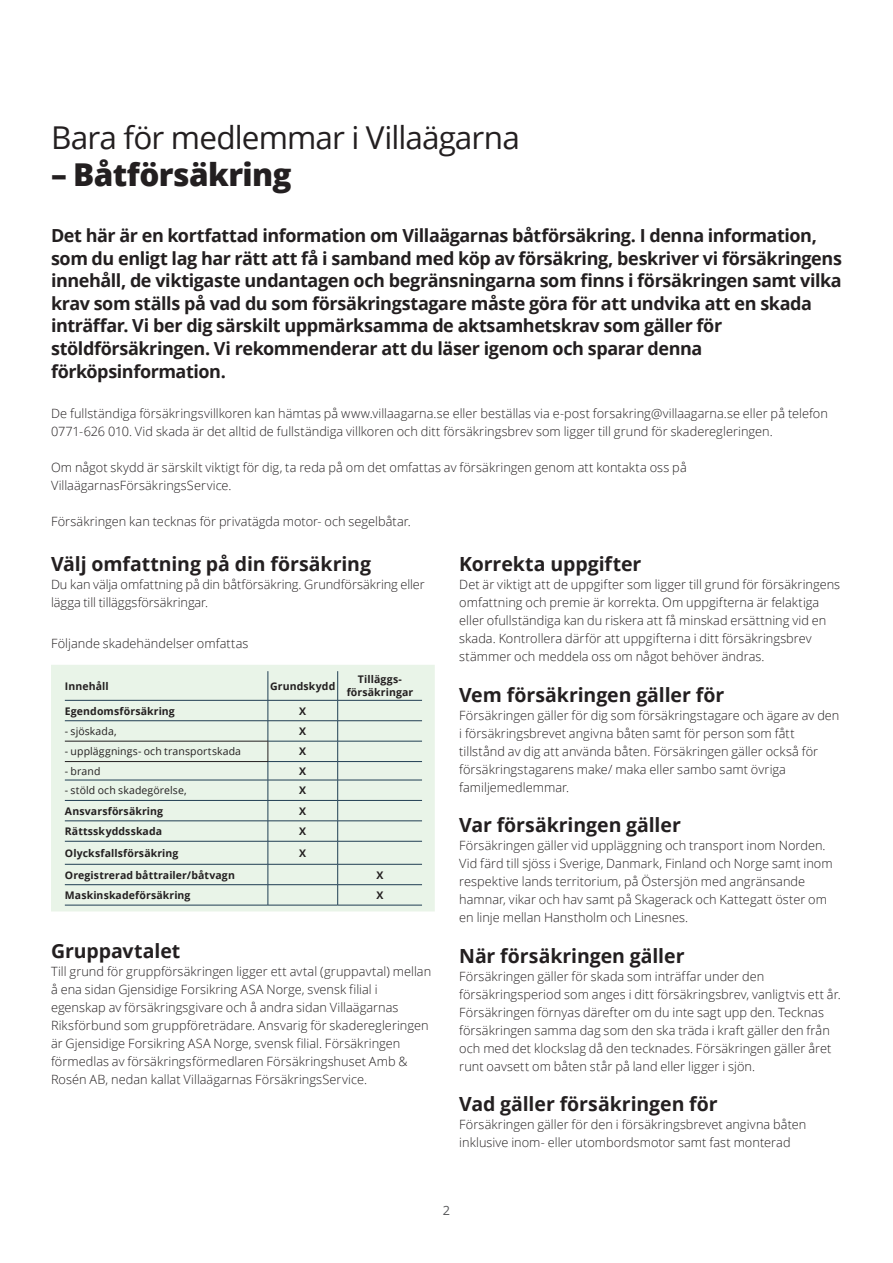
<style>
.page{position:relative;width:893px;height:1263px;background:#fff}
.page>*{position:absolute;margin:0;border:0;box-sizing:border-box;transform-origin:0 0}
.t1{font:31.5px "Open Sans";letter-spacing:-.03em;color:#231f20}
.t2{font:800 31.5px "Open Sans";letter-spacing:-.02em;color:#231f20}
.t3{font:700 19.5px "Open Sans";letter-spacing:-.005em;color:#231f20}
.t4{font:700 18px/22.5px "Open Sans";letter-spacing:-.025em;color:#231f20}
.t5{font:300 12.75px/18px "Open Sans";letter-spacing:.005em;color:#231f20}
.t6{font:12.75px "Open Sans";color:#57585a}
.t7{font:700 10.5px/12.6px "Open Sans";letter-spacing:.01em;color:#231f20;text-align:center}
.t8{font:10.5px "Open Sans";letter-spacing:.01em;color:#231f20}
</style>
<div class="page">
<div style="left:51px;top:665px;width:384px;height:246px;background:#e9f4e8"></div>
<hr style="left:65px;top:700px;width:203px;height:1px;background:#203e53">
<hr style="left:268px;top:700px;width:70px;height:1px;background:#203e53">
<hr style="left:338px;top:700px;width:84px;height:1px;background:#203e53">
<hr style="left:65px;top:720px;width:203px;height:1px;background:#203e53">
<hr style="left:268px;top:720px;width:70px;height:1px;background:#203e53">
<hr style="left:338px;top:720px;width:84px;height:1px;background:#203e53">
<hr style="left:268px;top:741px;width:70px;height:1px;background:#203e53">
<hr style="left:338px;top:741px;width:84px;height:1px;background:#203e53">
<hr style="left:268px;top:761px;width:70px;height:1px;background:#203e53">
<hr style="left:338px;top:761px;width:84px;height:1px;background:#203e53">
<hr style="left:65px;top:780px;width:203px;height:1px;background:#203e53">
<hr style="left:268px;top:780px;width:70px;height:1px;background:#203e53">
<hr style="left:338px;top:780px;width:84px;height:1px;background:#203e53">
<hr style="left:65px;top:800px;width:203px;height:1px;background:#203e53">
<hr style="left:268px;top:800px;width:70px;height:1px;background:#203e53">
<hr style="left:338px;top:800px;width:84px;height:1px;background:#203e53">
<hr style="left:65px;top:820px;width:203px;height:1px;background:#203e53">
<hr style="left:268px;top:820px;width:70px;height:1px;background:#203e53">
<hr style="left:338px;top:820px;width:84px;height:1px;background:#203e53">
<hr style="left:65px;top:841px;width:203px;height:1px;background:#203e53">
<hr style="left:268px;top:841px;width:70px;height:1px;background:#203e53">
<hr style="left:338px;top:841px;width:84px;height:1px;background:#203e53">
<hr style="left:65px;top:864px;width:203px;height:1px;background:#203e53">
<hr style="left:268px;top:864px;width:70px;height:1px;background:#203e53">
<hr style="left:338px;top:864px;width:84px;height:1px;background:#203e53">
<hr style="left:65px;top:884px;width:203px;height:1px;background:#203e53">
<hr style="left:268px;top:884px;width:70px;height:1px;background:#203e53">
<hr style="left:338px;top:884px;width:84px;height:1px;background:#203e53">
<svg style="left:337px;top:671px;width:1px;height:234px"></svg>
<hr style="left:65px;top:905px;width:203px;height:1px;background:#203e53">
<hr style="left:268px;top:905px;width:70px;height:1px;background:#203e53">
<hr style="left:338px;top:905px;width:84px;height:1px;background:#203e53">
<hr style="left:65px;top:741px;width:203px;height:1px;background:#231f20">
<svg style="left:268px;top:671px;width:1px;height:234px"></svg>
<hr style="left:65px;top:761px;width:203px;height:1px;background:#231f20">
<h1 class="t1" style="left:51px;top:116px;width:470px">Bara för medlemmar i Villaägarna</h1>
<h1 class="t2" style="left:51px;top:151px;width:242px">– Båtförsäkring</h1>
<p class="t4" style="left:51px;top:224px;width:792px">Det här är en kortfattad information om Villaägarnas båtförsäkring. I denna information, som du enligt lag har rätt att få i samband med köp av försäkring, beskriver vi försäkringens innehåll, de viktigaste undantagen och begränsningarna som finns i försäkringen samt vilka krav som ställs på vad du som försäkringstagare måste göra för att undvika att en skada inträffar. Vi ber dig särskilt uppmärksamma de aktsamhetskrav som gäller för stöldförsäkringen. Vi rekommenderar att du läser igenom och sparar denna förköpsinformation.</p>
<p class="t5" style="left:51px;top:404px;width:778px">De fullständiga försäkringsvillkoren kan hämtas på www.villaagarna.se eller beställas via e-post forsakring@villaagarna.se eller på telefon<br>0771-626 010. Vid skada är det alltid de fullständiga villkoren och ditt försäkringsbrev som ligger till grund för skaderegleringen.</p>
<p class="t5" style="left:51px;top:458px;width:637px">Om något skydd är särskilt viktigt för dig, ta reda på om det omfattas av försäkringen genom att kontakta oss på<br>VillaägarnasFörsäkringsService.</p>
<p class="t5" style="left:51px;top:512px;width:361px">Försäkringen kan tecknas för privatägda motor- och segelbåtar.</p>
<h2 class="t3" style="left:51px;top:550px;width:321px">Välj omfattning på din försäkring</h2>
<p class="t5" style="left:51px;top:575px;width:375px">Du kan välja omfattning på din båtförsäkring. Grundförsäkring eller lägga till tilläggsförsäkringar.</p>
<p class="t5" style="left:51px;top:633px;width:199px">Följande skadehändelser omfattas</p>
<p class="t7" style="left:65px;top:679px;width:45px">Innehåll</p>
<p class="t7" style="left:270px;top:679px;width:67px">Grundskydd</p>
<p class="t7" style="left:347px;top:673px;width:68px">Tilläggs&shy;försäkringar</p>
<p class="t7" style="left:65px;top:704px;width:112px">Egendomsförsäkring</p>
<p class="t7" style="left:299px;top:704px;width:9px">X</p>
<p class="t8" style="left:65px;top:724px;width:53px">- sjöskada,</p>
<p class="t7" style="left:299px;top:724px;width:9px">X</p>
<p class="t8" style="left:65px;top:744px;width:178px">- uppläggnings- och transportskada</p>
<p class="t7" style="left:299px;top:745px;width:9px">X</p>
<p class="t8" style="left:65px;top:764px;width:37px">- brand</p>
<p class="t7" style="left:299px;top:764px;width:9px">X</p>
<p class="t8" style="left:65px;top:783px;width:123px">- stöld och skadegörelse,</p>
<p class="t7" style="left:299px;top:784px;width:9px">X</p>
<p class="t7" style="left:65px;top:804px;width:100px">Ansvarsförsäkring</p>
<p class="t7" style="left:299px;top:804px;width:9px">X</p>
<p class="t7" style="left:65px;top:825px;width:99px">Rättsskyddsskada</p>
<p class="t7" style="left:299px;top:825px;width:9px">X</p>
<p class="t7" style="left:65px;top:846px;width:115px">Olycksfallsförsäkring</p>
<p class="t7" style="left:299px;top:846px;width:9px">X</p>
<p class="t7" style="left:65px;top:868px;width:172px">Oregistrerad båttrailer/båtvagn</p>
<p class="t7" style="left:376px;top:868px;width:9px">X</p>
<p class="t7" style="left:65px;top:888px;width:127px">Maskinskadeförsäkring</p>
<p class="t7" style="left:376px;top:888px;width:9px">X</p>
<h2 class="t3" style="left:51px;top:937px;width:131px">Gruppavtalet</h2>
<p class="t5" style="left:51px;top:962px;width:382px">Till grund för gruppförsäkringen ligger ett avtal (gruppavtal) mellan å ena sidan Gjensidige Forsikring ASA Norge, svensk filial i egenskap av försäkringsgivare och å andra sidan Villaägarnas Riksförbund som gruppföreträdare. Ansvarig för skaderegleringen är Gjensidige Forsikring ASA Norge, svensk filial. Försäkringen förmedlas av försäkringsförmedlaren Försäkringshuset Amb &amp; Rosén AB, nedan kallat Villaägarnas FörsäkringsService.</p>
<h2 class="t3" style="left:459px;top:550px;width:184px">Korrekta uppgifter</h2>
<p class="t5" style="left:459px;top:575px;width:382px">Det är viktigt att de uppgifter som ligger till grund för försäkringens omfattning och premie är korrekta. Om uppgifterna är felaktiga eller ofullständiga kan du riskera att få minskad ersättning vid en skada. Kontrollera därför att uppgifterna i ditt försäkringsbrev stämmer och meddela oss om något behöver ändras.</p>
<h2 class="t3" style="left:459px;top:681px;width:267px">Vem försäkringen gäller för</h2>
<p class="t5" style="left:459px;top:705px;width:382px">Försäkringen gäller för dig som försäkringstagare och ägare av den i försäkringsbrevet angivna båten samt för person som fått tillstånd av dig att använda båten. Försäkringen gäller också för försäkringstagarens make/ maka eller sambo samt övriga familjemedlemmar.</p>
<h2 class="t3" style="left:459px;top:811px;width:223px">Var försäkringen gäller</h2>
<p class="t5" style="left:459px;top:836px;width:375px">Försäkringen gäller vid uppläggning och transport inom Norden.<br>Vid färd till sjöss i Sverige, Danmark, Finland och Norge samt inom respektive lands territorium, på Östersjön med angränsande hamnar, vikar och hav samt på Skagerack och Kattegatt öster om en linje mellan Hanstholm och Linesnes.</p>
<h2 class="t3" style="left:459px;top:942px;width:227px">När försäkringen gäller</h2>
<p class="t5" style="left:459px;top:966px;width:383px">Försäkringen gäller för skada som inträffar under den försäkringsperiod som anges i ditt försäkringsbrev, vanligtvis ett år.<br>Försäkringen förnyas därefter om du inte sagt upp den. Tecknas försäkringen samma dag som den ska träda i kraft gäller den från och med det klockslag då den tecknades. Försäkringen gäller året runt oavsett om båten står på land eller ligger i sjön.</p>
<h2 class="t3" style="left:459px;top:1090px;width:260px">Vad gäller försäkringen för</h2>
<p class="t5" style="left:459px;top:1115px;width:349px">Försäkringen gäller för den i försäkringsbrevet angivna båten inklusive inom- eller utombordsmotor samt fast monterad</p>
<p class="t6" style="left:443px;top:1202px;width:9px">2</p>
</div>
